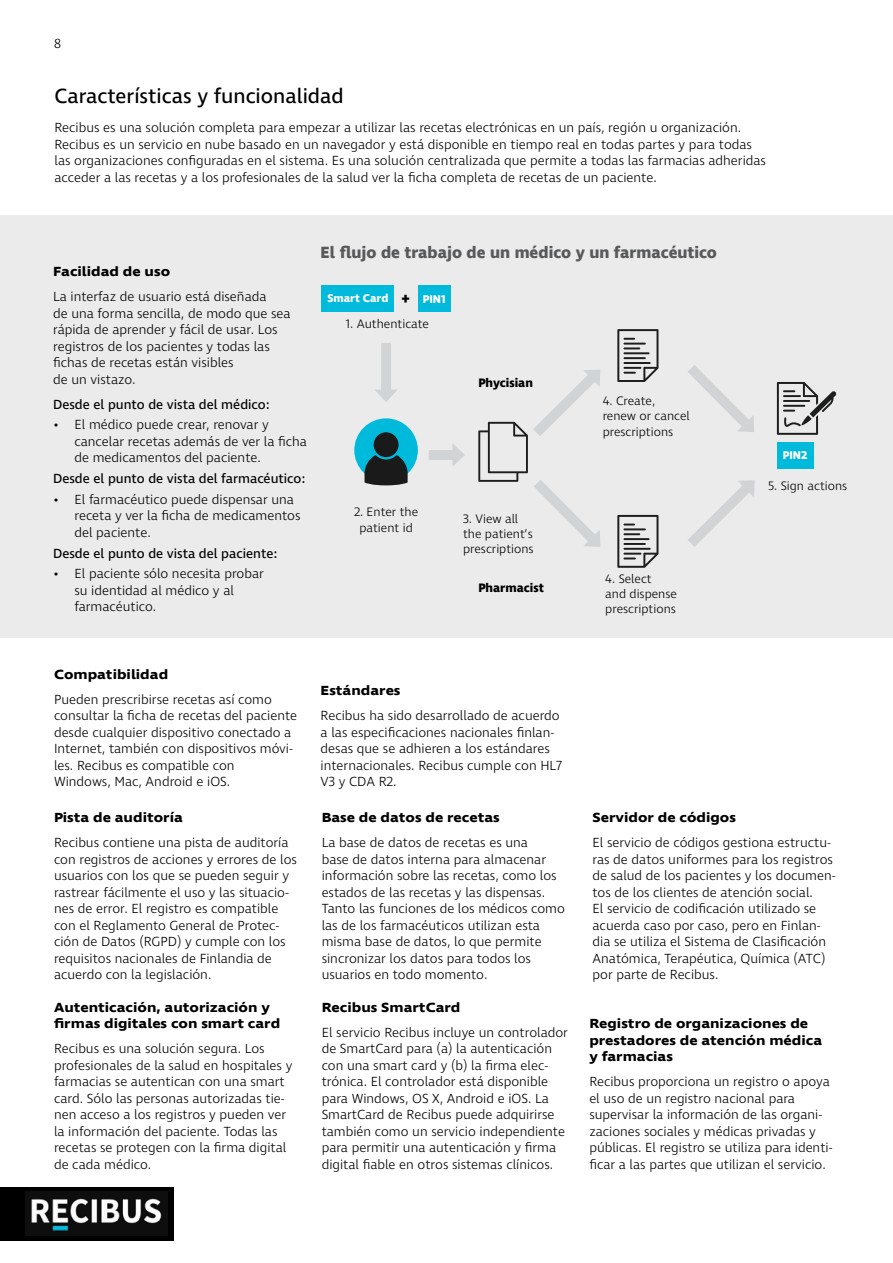
<style>
.page{position:relative;width:893px;height:1263px;background:#fff}
.page>*{position:absolute;margin:0;border:0;box-sizing:border-box;transform-origin:0 0}
.t1{font:21px "Ingra";color:#000}
.t2{font:700 16.65px "Ingra";color:#58595b}
.t3{font:300 13.5px/16.5px "Ingra";color:#000}
.t4{font:700 13.5px/16.5px "Ingra Wd";color:#000}
.t5{font:13.5px "Ingra";color:#000}
.t6{font:300 12.6px/15.3px "Ingra";color:#000}
.t7{font:700 12.6px "Ingra";color:#000}
.t8{font:700 11.4px "Ingra";color:#fff}
.s1{font-size:16.05px;color:#000}
</style>
<div class="page">
<div style="left:0;top:1186px;width:173px;height:54px;background:#000"></div>
<img style="left:26px;top:1191px;width:141px;height:45px">
<div style="left:0;top:215px;width:893px;height:423px;background:#ebebec"></div>
<div style="left:777px;top:442px;width:36px;height:26px;background:#00badc"></div>
<div style="left:322px;top:285px;width:72px;height:26px;background:#00badc"></div>
<div style="left:418px;top:285px;width:32px;height:26px;background:#00badc"></div>
<div style="left:354px;top:418px;width:64px;height:64px;background:#00badc;border-radius:50%"></div>
<div style="left:374px;top:432px;width:25px;height:25px;background:#1a1a1a;border-radius:50%"></div>
<svg style="left:365px;top:455px;width:43px;height:30px"></svg>
<svg style="left:777px;top:382px;width:59px;height:53px"></svg>
<svg style="left:617px;top:515px;width:41px;height:53px"></svg>
<svg style="left:617px;top:329px;width:41px;height:53px"></svg>
<div style="left:381px;top:343px;width:10px;height:51px;background:#d1d3d4"></div>
<svg style="left:375px;top:390px;width:22px;height:12px"></svg>
<div style="left:429px;top:450px;width:28px;height:10px;background:#d1d3d4"></div>
<svg style="left:452px;top:444px;width:13px;height:22px"></svg>
<svg style="left:688px;top:365px;width:66px;height:67px"></svg>
<svg style="left:478px;top:369px;width:122px;height:178px"></svg>
<svg style="left:688px;top:480px;width:67px;height:67px"></svg>
<p class="t3" style="left:54px;top:36px;width:8px">8</p>
<h1 class="t1" style="left:55px;top:83px;width:291px">Características y funcionalidad</h1>
<p class="t3" style="left:55px;top:120px;width:713px">Recibus es una solución completa para empezar a utilizar las recetas electrónicas en un país, región u organización.<br>Recibus es un servicio en nube basado en un navegador y está disponible en tiempo real en todas partes y para todas las organizaciones configuradas en el sistema. Es una solución centralizada que permite a todas las farmacias adheridas acceder a las recetas y a los profesionales de la salud ver la ficha completa de recetas de un paciente.</p>
<p class="t4" style="left:53px;top:264px;width:118px">Facilidad de uso</p>
<p class="t3" style="left:53px;top:289px;width:239px">La interfaz de usuario está diseñada<br>de una forma sencilla, de modo que sea rápida de aprender y fácil de usar. Los registros de los pacientes y todas las fichas de recetas están visibles<br>de un vistazo.</p>
<p class="t5" style="left:53px;top:396px;width:218px">Desde el punto de vista del médico:</p>
<p class="t3" style="left:74px;top:417px;width:234px;text-indent:-21px">• El médico puede crear, renovar y cancelar recetas además de ver la ficha de medicamentos del paciente.</p>
<p class="t5" style="left:53px;top:470px;width:254px">Desde el punto de vista del farmacéutico:</p>
<p class="t3" style="left:74px;top:492px;width:228px;text-indent:-21px">• El farmacéutico puede dispensar una receta y ver la ficha de medicamentos del paciente.</p>
<p class="t5" style="left:53px;top:545px;width:226px">Desde el punto de vista del paciente:</p>
<p class="t3" style="left:74px;top:566px;width:191px;text-indent:-21px">• El paciente sólo necesita probar su identidad al médico y al farmacéutico.</p>
<p class="t2" style="left:321px;top:242px;width:398px">El flujo de trabajo de un médico y un farmacéutico</p>
<p class="t8" style="left:327px;top:291px;width:120px">Smart Card <span class="s1">+</span> PIN1</p>
<p class="t6" style="left:346px;top:317px;width:85px">1. Authenticate</p>
<p class="t7" style="left:478px;top:374px;width:56px">Phycisian</p>
<p class="t6" style="left:354px;top:505px;width:66px;text-align:center">2. Enter the patient id</p>
<p class="t6" style="left:463px;top:512px;width:72px">3. View all the patient’s prescriptions</p>
<p class="t7" style="left:478px;top:580px;width:67px">Pharmacist</p>
<p class="t6" style="left:603px;top:394px;width:89px">4. Create, renew or cancel prescriptions</p>
<p class="t6" style="left:605px;top:571px;width:73px">4. Select<br>and dispense prescriptions</p>
<p class="t8" style="left:783px;top:448px;width:26px">PIN2</p>
<p class="t6" style="left:768px;top:478px;width:81px">5. Sign actions</p>
<p class="t4" style="left:54px;top:667px;width:116px">Compatibilidad</p>
<p class="t3" style="left:54px;top:692px;width:245px">Pueden prescribirse recetas así como consultar la ficha de recetas del paciente desde cualquier dispositivo conectado a Internet, también con dispositivos móvi&shy;les. Recibus es compatible con<br>Windows, Mac, Android e iOS.</p>
<p class="t4" style="left:54px;top:810px;width:130px">Pista de auditoría</p>
<p class="t3" style="left:54px;top:835px;width:244px">Recibus contiene una pista de auditoría con registros de acciones y errores de los usuarios con los que se pueden seguir y rastrear fácilmente el uso y las situacio&shy;nes de error. El registro es compatible con el Reglamento General de Protec&shy;ción de Datos (RGPD) y cumple con los requisitos nacionales de Finlandia de acuerdo con la legislación.</p>
<p class="t4" style="left:54px;top:1000px;width:228px">Autenticación, autorización y firmas digitales con smart card</p>
<p class="t3" style="left:54px;top:1041px;width:240px">Recibus es una solución segura. Los profesionales de la salud en hospitales y farmacias se autentican con una smart card. Sólo las personas autorizadas tie&shy;nen acceso a los registros y pueden ver la información del paciente. Todas las recetas se protegen con la firma digital de cada médico.</p>
<p class="t4" style="left:321px;top:683px;width:81px">Estándares</p>
<p class="t3" style="left:321px;top:708px;width:243px">Recibus ha sido desarrollado de acuerdo a las especificaciones nacionales finlan&shy;desas que se adhieren a los estándares internacionales. Recibus cumple con HL7<br>V3 y CDA R2.</p>
<p class="t4" style="left:322px;top:810px;width:180px">Base de datos de recetas</p>
<p class="t3" style="left:322px;top:835px;width:245px">La base de datos de recetas es una<br>base de datos interna para almacenar información sobre las recetas, como los estados de las recetas y las dispensas.<br>Tanto las funciones de los médicos como las de los farmacéuticos utilizan esta misma base de datos, lo que permite sincronizar los datos para todos los usuarios en todo momento.</p>
<p class="t4" style="left:322px;top:1000px;width:140px">Recibus SmartCard</p>
<p class="t3" style="left:322px;top:1025px;width:248px">El servicio Recibus incluye un controlador de SmartCard para (a) la autenticación con una smart card y (b) la firma elec&shy;trónica. El controlador está disponible para Windows, OS X, Android e iOS. La SmartCard de Recibus puede adquirirse también como un servicio independiente para permitir una autenticación y firma digital fiable en otros sistemas clínicos.</p>
<p class="t4" style="left:592px;top:810px;width:145px">Servidor de códigos</p>
<p class="t3" style="left:592px;top:835px;width:244px">El servicio de códigos gestiona estructu&shy;ras de datos uniformes para los registros de salud de los pacientes y los documen&shy;tos de los clientes de atención social.<br>El servicio de codificación utilizado se acuerda caso por caso, pero en Finlan&shy;dia se utiliza el Sistema de Clasificación Anatómica, Terapéutica, Química (ATC) por parte de Recibus.</p>
<p class="t4" style="left:589px;top:1016px;width:234px">Registro de organizaciones de prestadores de atención médica y farmacias</p>
<p class="t3" style="left:589px;top:1074px;width:244px">Recibus proporciona un registro o apoya el uso de un registro nacional para supervisar la información de las organi&shy;zaciones sociales y médicas privadas y públicas. El registro se utiliza para identi&shy;ficar a las partes que utilizan el servicio.</p>
</div>
